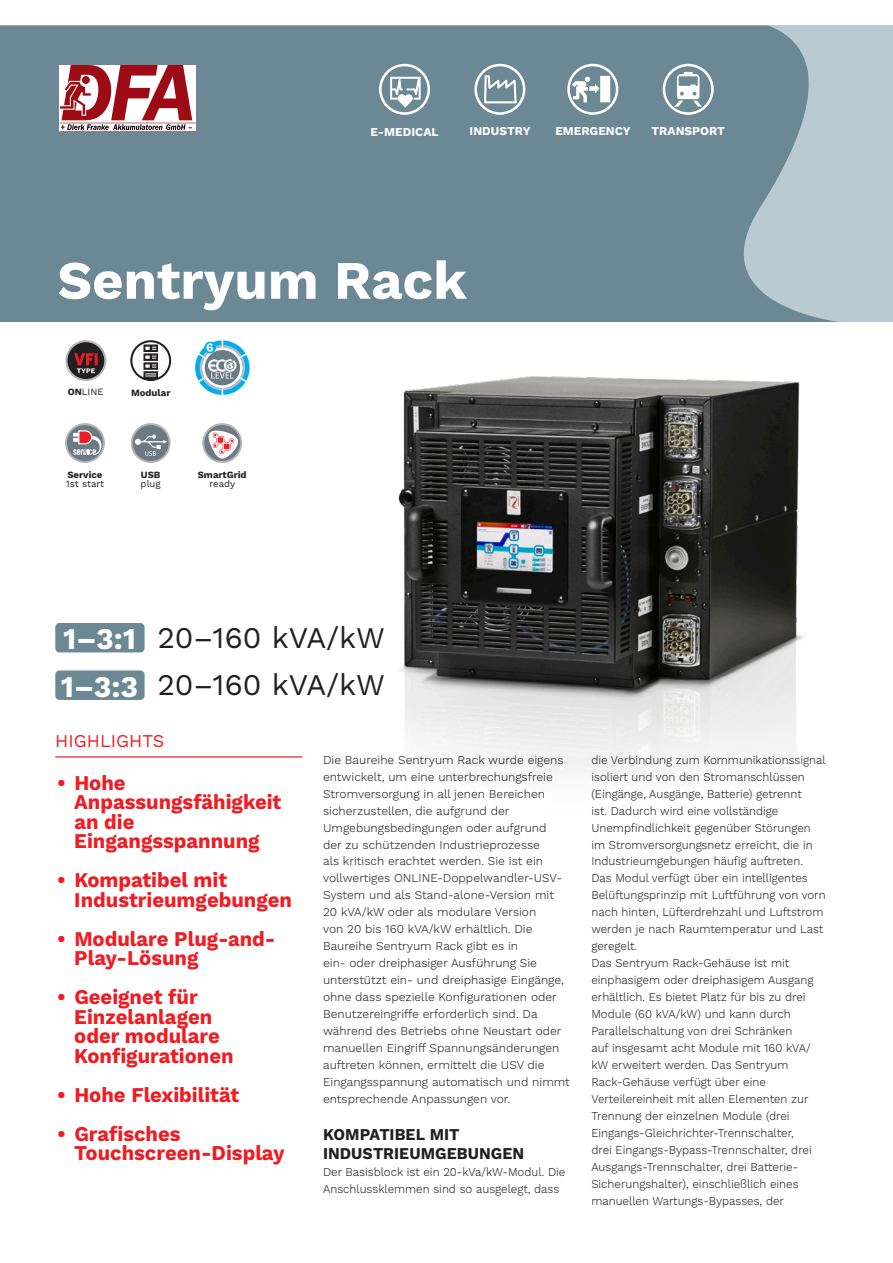
<style>
.page{position:relative;width:893px;height:1263px;background:#fff}
.page>*{position:absolute;margin:0;border:0;box-sizing:border-box;transform-origin:0 0}
.t1{font:700 54px "Work Sans";color:#fff}
.t2{font:30px "Work Sans";color:#231f20}
.t3{font:700 30px "Work Sans";color:#fff}
.t4{font:700 21px/19.5px "Work Sans";color:#ee1d23;scale:.96 1}
.t5{font:18px "Work Sans";color:#ee1d23}
.t6{font:700 16.5px/19.8px "Work Sans";color:#231f20;scale:.96 1}
.t7{font:300 12px/17px "Work Sans";color:#231f20;scale:.96 1}
.t8{font:300 12px/17px "Work Sans";color:#231f20}
.t9{font:700 12px "Work Sans";color:#fff}
.t10{font:700 9.6px "Work Sans";color:#231f20}
.t11{font:9.6px "Work Sans";color:#231f20}
.s1{font-weight:700}
</style>
<div class="page">
<div style="left:0;top:26px;width:893px;height:296px;background:#bacad2"></div>
<svg style="left:1px;top:26px;width:837px;height:296px;background:#718c99"></svg>
<hr style="left:55px;top:756px;width:247px;height:1px;background:#ee1d23">
<div style="left:55px;top:623px;width:90px;height:29px;background:#6c8895;border-radius:4px"></div>
<div style="left:55px;top:670px;width:90px;height:30px;background:#6c8895;border-radius:4px"></div>
<img style="left:398px;top:376px;width:406px;height:397px">
<svg style="left:567px;top:64px;width:51px;height:51px"></svg>
<div style="left:570px;top:66px;width:46px;height:46px;background:#6c8895;border-radius:50%"></div>
<svg style="left:572px;top:76px;width:38px;height:27px"></svg>
<svg style="left:379px;top:64px;width:51px;height:51px"></svg>
<div style="left:382px;top:66px;width:45px;height:46px;background:#6c8895;border-radius:50%"></div>
<svg style="left:390px;top:77px;width:31px;height:31px"></svg>
<svg style="left:474px;top:64px;width:51px;height:51px"></svg>
<div style="left:477px;top:66px;width:46px;height:46px;background:#6c8895;border-radius:50%"></div>
<svg style="left:484px;top:75px;width:33px;height:28px"></svg>
<svg style="left:663px;top:64px;width:51px;height:51px"></svg>
<div style="left:665px;top:66px;width:46px;height:46px;background:#6c8895;border-radius:50%"></div>
<svg style="left:674px;top:72px;width:28px;height:35px"></svg>
<svg style="left:65px;top:340px;width:41px;height:41px"></svg>
<div style="left:68px;top:342px;width:36px;height:37px;background:#231f20;border-radius:50%"></div>
<svg style="left:74px;top:353px;width:24px;height:20px"></svg>
<svg style="left:130px;top:340px;width:41px;height:41px"></svg>
<svg style="left:202px;top:423px;width:40px;height:40px"></svg>
<div style="left:204px;top:425px;width:36px;height:36px;background:#6b7a83;border-radius:50%"></div>
<svg style="left:206px;top:428px;width:33px;height:32px"></svg>
<svg style="left:131px;top:423px;width:40px;height:40px"></svg>
<div style="left:133px;top:425px;width:36px;height:36px;background:#6b7a83;border-radius:50%"></div>
<svg style="left:135px;top:435px;width:32px;height:21px"></svg>
<svg style="left:65px;top:423px;width:40px;height:40px"></svg>
<div style="left:67px;top:425px;width:36px;height:36px;background:#6b7a83;border-radius:50%"></div>
<svg style="left:73px;top:430px;width:32px;height:25px"></svg>
<svg style="left:195px;top:340px;width:55px;height:55px"></svg>
<img style="left:59px;top:66px;width:136px;height:66px">
<p class="t9" style="left:371px;top:125px;width:70px">E-MEDICAL</p>
<p class="t9" style="left:470px;top:124px;width:62px">INDUSTRY</p>
<p class="t9" style="left:555px;top:124px;width:77px">EMERGENCY</p>
<p class="t9" style="left:651px;top:124px;width:75px">TRANSPORT</p>
<p class="t1" style="left:57px;top:249px;width:411px">Sentryum Rack</p>
<p class="t11" style="left:68px;top:386px;width:37px"><span class="s1">ON</span>LINE</p>
<p class="t10" style="left:131px;top:387px;width:41px">Modular</p>
<p class="t10" style="left:67px;top:469px;width:37px">Service</p>
<p class="t11" style="left:66px;top:478px;width:40px">1st start</p>
<p class="t10" style="left:141px;top:469px;width:21px">USB</p>
<p class="t11" style="left:141px;top:478px;width:22px">plug</p>
<p class="t10" style="left:198px;top:469px;width:50px">SmartGrid</p>
<p class="t11" style="left:209px;top:478px;width:27px">ready</p>
<p class="t3" style="left:63px;top:621px;width:75px">1–3:1</p>
<p class="t3" style="left:61px;top:669px;width:79px">1–3:3</p>
<p class="t2" style="left:157px;top:620px;width:229px">20–160 kVA/kW</p>
<p class="t2" style="left:157px;top:667px;width:229px">20–160 kVA/kW</p>
<p class="t5" style="left:55px;top:730px;width:110px">HIGHLIGHTS</p>
<p class="t4" style="left:74px;top:774px;width:217px;text-indent:-17px">• Hohe<br>Anpassungsfähigkeit</p>
<p class="t4" style="left:74px;top:813px;width:195px">an die<br>Eingangsspannung</p>
<p class="t4" style="left:74px;top:871px;width:228px;text-indent:-17px">• Kompatibel mit<br>Industrieumgebungen</p>
<p class="t4" style="left:74px;top:930px;width:211px;text-indent:-17px">• Modulare Plug-and-<br>Play-Lösung</p>
<p class="t4" style="left:74px;top:988px;width:167px;text-indent:-17px">• Geeignet für<br>Einzelanlagen oder modulare<br>Konfigurationen</p>
<p class="t4" style="left:57px;top:1086px;width:191px">• Hohe Flexibilität</p>
<p class="t4" style="left:74px;top:1125px;width:220px;text-indent:-17px">• Grafisches<br>Touchscreen-Display</p>
<p class="t8" style="left:323px;top:752px;width:248px">Die Baureihe Sentryum Rack wurde eigens entwickelt, um eine unterbrechungsfreie Stromversorgung in all jenen Bereichen sicherzustellen, die aufgrund der Umgebungsbedingungen oder aufgrund<br>der zu schützenden Industrieprozesse<br>als kritisch erachtet werden. Sie ist ein vollwertiges ONLINE-Doppelwandler-USV-System und als Stand-alone-Version mit 20 kVA/kW oder als modulare Version<br>von 20 bis 160 kVA/kW erhältlich. Die Baureihe Sentryum Rack gibt es in<br>ein- oder dreiphasiger Ausführung Sie unterstützt ein- und dreiphasige Eingänge, ohne dass spezielle Konfigurationen oder Benutzereingriffe erforderlich sind. Da während des Betriebs ohne Neustart oder manuellen Eingriff Spannungsänderungen auftreten können, ermittelt die USV die Eingangsspannung automatisch und nimmt entsprechende Anpassungen vor.</p>
<p class="t6" style="left:323px;top:1125px;width:211px">KOMPATIBEL MIT<br>INDUSTRIEUMGEBUNGEN</p>
<p class="t7" style="left:323px;top:1164px;width:254px">Der Basisblock ist ein 20-kVa/kW-Modul. Die<br>Anschlussklemmen sind so ausgelegt, dass</p>
<p class="t7" style="left:591px;top:752px;width:246px">die Verbindung zum Kommunikationssignal isoliert und von den Stromanschlüssen (Eingänge, Ausgänge, Batterie) getrennt<br>ist. Dadurch wird eine vollständige Unempfindlichkeit gegenüber Störungen im Stromversorgungsnetz erreicht, die in Industrieumgebungen häufig auftreten.<br>Das Modul verfügt über ein intelligentes Belüftungsprinzip mit Luftführung von vorn nach hinten, Lüfterdrehzahl und Luftstrom werden je nach Raumtemperatur und Last geregelt.</p>
<p class="t7" style="left:591px;top:955px;width:233px">Das Sentryum Rack-Gehäuse ist mit einphasigem oder dreiphasigem Ausgang erhältlich. Es bietet Platz für bis zu drei Module (60 kVA/kW) und kann durch Parallelschaltung von drei Schränken<br>auf insgesamt acht Module mit 160 kVA/ kW erweitert werden. Das Sentryum Rack-Gehäuse verfügt über eine Verteilereinheit mit allen Elementen zur Trennung der einzelnen Module (drei Eingangs-Gleichrichter-Trennschalter, drei Eingangs-Bypass-Trennschalter, drei Ausgangs-Trennschalter, drei Batterie-Sicherungshalter), einschließlich eines manuellen Wartungs-Bypasses, der</p>
</div>
